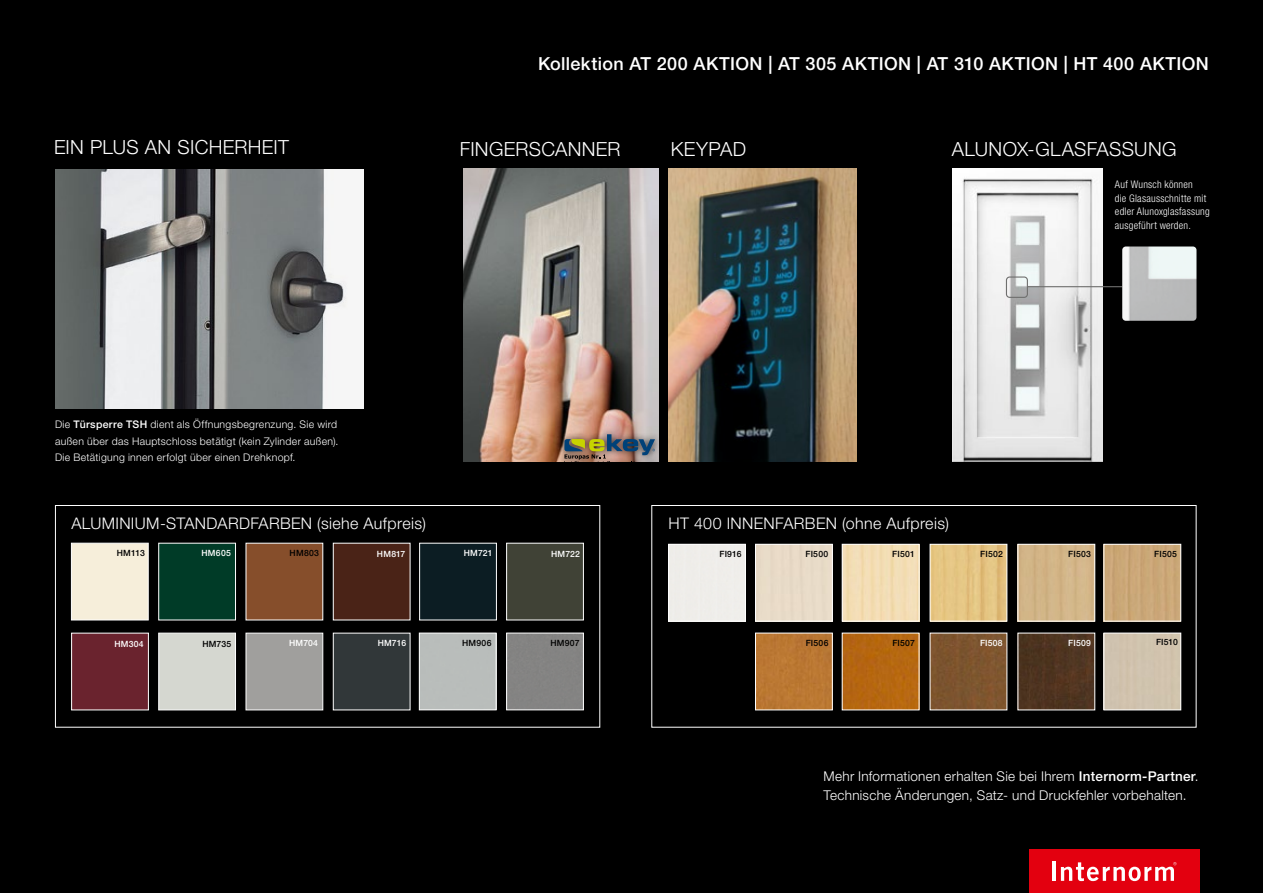
<style>
.page{position:relative;width:1263px;height:893px;background:#000}
.page>*{position:absolute;margin:0;border:0;box-sizing:border-box;transform-origin:0 0}
.t1{font:300 19.5px "Helvetica Neue LT Pro";letter-spacing:.015em;color:#fff}
.t2{font:500 18px "Helvetica Neue LT Pro";letter-spacing:.02em;color:#fff}
.t3{font:300 16.05px "Helvetica Neue LT Pro";letter-spacing:.025em;color:#fff}
.t4{font:300 13.5px/19.5px "Helvetica Neue LT Pro";letter-spacing:.02em;color:#fff}
.t5{font:300 10.5px/16.5px "Helvetica Neue LT Pro";letter-spacing:.03em;color:#fff}
.t6{font:300 condensed 10.5px/13.5px "Helvetica Neue LT Pro";letter-spacing:.02em;color:#fff}
.t7{font:500 8.55px "Helvetica Neue LT Pro";letter-spacing:.025em;color:#000}
.t8{font:500 8.55px "Helvetica Neue LT Pro";letter-spacing:.025em;color:#fff}
.s1{font-weight:500}
</style>
<div class="page">
<img style="left:55px;top:169px;width:308px;height:239px">
<img style="left:952px;top:169px;width:150px;height:292px">
<div style="left:1006px;top:276px;width:22px;height:22px;border:1px solid #6f6f6e;border-radius:3px"></div>
<hr style="left:1027px;top:286px;width:95px;height:1px;background:#6f6f6e">
<img style="left:1122px;top:246px;width:74px;height:75px">
<img style="left:464px;top:169px;width:195px;height:292px">
<img style="left:668px;top:169px;width:189px;height:292px">
<div style="left:557px;top:427px;width:105px;height:46px;background:#000;opacity:.75"></div>
<img style="left:564px;top:434px;width:91px;height:32px">
<div style="left:1029px;top:850px;width:170px;height:43px;background:#e3000f"></div>
<hr style="left:1052px;top:862px;width:3px;height:19px;background:#fff">
<svg style="left:1061px;top:862px;width:115px;height:19px"></svg>
<div style="left:1106px;top:546px;width:73px;height:73px;background:#caa778"></div>
<div style="left:1104px;top:544px;width:77px;height:77px;border:1px solid #fff"></div>
<img style="left:1020px;top:635px;width:73px;height:73px">
<div style="left:844px;top:635px;width:73px;height:73px;background:#b66711"></div>
<div style="left:932px;top:635px;width:73px;height:73px;background:#7d552f"></div>
<div style="left:757px;top:635px;width:73px;height:73px;background:#ba7733"></div>
<div style="left:1106px;top:635px;width:73px;height:73px;background:#d0c3ae"></div>
<div style="left:1104px;top:633px;width:77px;height:77px;border:1px solid #fff"></div>
<div style="left:1020px;top:546px;width:73px;height:73px;background:#d3b588"></div>
<div style="left:1018px;top:544px;width:77px;height:77px;border:1px solid #fff"></div>
<img style="left:844px;top:546px;width:73px;height:73px">
<div style="left:842px;top:544px;width:77px;height:77px;border:1px solid #fff"></div>
<div style="left:757px;top:546px;width:73px;height:73px;background:#e8dbc8"></div>
<div style="left:755px;top:544px;width:77px;height:77px;border:1px solid #fff"></div>
<img style="left:932px;top:546px;width:73px;height:73px">
<div style="left:930px;top:544px;width:77px;height:77px;border:1px solid #fff"></div>
<div style="left:670px;top:546px;width:74px;height:73px;background:#efedea"></div>
<div style="left:668px;top:544px;width:78px;height:77px;border:1px solid #fff"></div>
<div style="left:651px;top:505px;width:545px;height:223px;border:1px solid #fff"></div>
<div style="left:158px;top:633px;width:78px;height:77px;background:#d5d7d0;border:1px solid #fff"></div>
<div style="left:246px;top:633px;width:77px;height:77px;background:#a09f9d;border:1px solid #fff"></div>
<div style="left:421px;top:635px;width:73px;height:73px;background:#b9bdbb"></div>
<div style="left:419px;top:633px;width:77px;height:77px;border:1px solid #fff"></div>
<div style="left:508px;top:635px;width:74px;height:73px;background:#848383"></div>
<div style="left:506px;top:633px;width:78px;height:77px;border:1px solid #fff"></div>
<div style="left:333px;top:633px;width:77px;height:77px;background:#313739"></div>
<div style="left:71px;top:633px;width:78px;height:77px;background:#6a232e;border:1px solid #fff"></div>
<div style="left:246px;top:543px;width:77px;height:77px;background:#864e2b"></div>
<div style="left:333px;top:543px;width:77px;height:77px;background:#4a2317"></div>
<div style="left:158px;top:543px;width:78px;height:77px;background:#003b27;border:1px solid #fff"></div>
<div style="left:71px;top:543px;width:77px;height:77px;background:#f6eeda;border:1px solid #fff"></div>
<div style="left:506px;top:543px;width:78px;height:77px;background:#404236;border:1px solid #fff"></div>
<div style="left:419px;top:543px;width:78px;height:77px;background:#0c1d23;border:1px solid #fff"></div>
<div style="left:55px;top:505px;width:545px;height:223px;border:1px solid #fff"></div>
<h2 class="t2" style="left:538px;top:53px;width:672px">Kollektion AT 200 AKTION | AT 305 AKTION | AT 310 AKTION | HT 400 AKTION</h2>
<h1 class="t1" style="left:54px;top:136px;width:237px">EIN PLUS AN SICHERHEIT</h1>
<h1 class="t1" style="left:952px;top:137px;width:226px">ALUNOX-GLASFASSUNG</h1>
<p class="t6" style="left:1115px;top:178px;width:96px">Auf Wunsch können<br>die Glasausschnitte mit edler Alunoxglasfassung ausgeführt werden.</p>
<h1 class="t1" style="left:460px;top:137px;width:162px">FINGERSCANNER</h1>
<h1 class="t1" style="left:671px;top:137px;width:77px">KEYPAD</h1>
<p class="t5" style="left:55px;top:416px;width:285px">Die <span class="s1">Türsperre TSH</span> dient als Öffnungsbegrenzung. Sie wird außen über das Hauptschloss betätigt (kein Zylinder außen).<br>Die Betätigung innen erfolgt über einen Drehknopf.</p>
<h3 class="t3" style="left:71px;top:513px;width:356px">ALUMINIUM-STANDARDFARBEN (siehe Aufpreis)</h3>
<h3 class="t3" style="left:668px;top:513px;width:282px">HT 400 INNENFARBEN (ohne Aufpreis)</h3>
<p class="t7" style="left:117px;top:548px;width:30px">HM113</p>
<p class="t8" style="left:202px;top:548px;width:31px">HM605</p>
<p class="t7" style="left:290px;top:548px;width:31px">HM803</p>
<p class="t8" style="left:377px;top:549px;width:30px">HM817</p>
<p class="t8" style="left:464px;top:547px;width:30px">HM721</p>
<p class="t8" style="left:551px;top:549px;width:30px">HM722</p>
<p class="t7" style="left:715px;top:545px;width:30px">HM113</p>
<p class="t7" style="left:719px;top:549px;width:24px">FI916</p>
<p class="t7" style="left:805px;top:549px;width:24px">FI500</p>
<p class="t7" style="left:886px;top:546px;width:31px">HM803</p>
<p class="t7" style="left:892px;top:549px;width:24px">FI501</p>
<p class="t7" style="left:980px;top:549px;width:24px">FI502</p>
<p class="t7" style="left:1068px;top:549px;width:24px">FI503</p>
<p class="t7" style="left:1154px;top:549px;width:24px">FI505</p>
<p class="t8" style="left:114px;top:638px;width:31px">HM304</p>
<p class="t7" style="left:202px;top:638px;width:30px">HM735</p>
<p class="t8" style="left:289px;top:637px;width:30px">HM704</p>
<p class="t8" style="left:378px;top:637px;width:30px">HM716</p>
<p class="t7" style="left:462px;top:637px;width:31px">HM906</p>
<p class="t7" style="left:550px;top:637px;width:31px">HM907</p>
<p class="t7" style="left:806px;top:637px;width:24px">FI506</p>
<p class="t7" style="left:892px;top:637px;width:24px">FI507</p>
<p class="t8" style="left:980px;top:637px;width:24px">FI508</p>
<p class="t8" style="left:1068px;top:637px;width:24px">FI509</p>
<p class="t7" style="left:1156px;top:637px;width:23px">FI510</p>
<p class="t4" style="left:823px;top:766px;width:376px">Mehr Informationen erhalten Sie bei Ihrem <span class="s1">Internorm-Partner</span>.<br>Technische Änderungen, Satz- und Druckfehler vorbehalten.</p>
</div>
